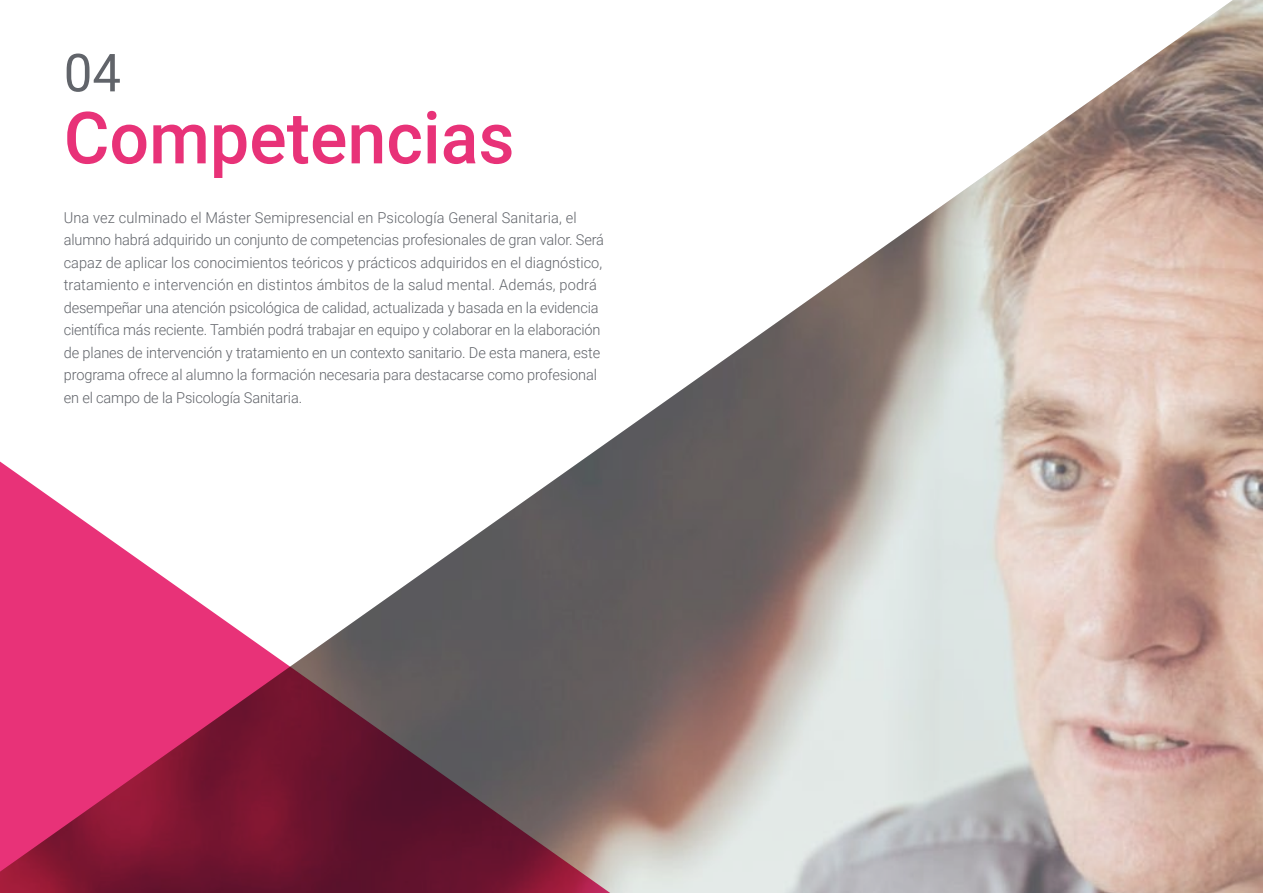
<style>
.page{position:relative;width:1263px;height:893px;background:#fff}
.page>*{position:absolute;margin:0;border:0;box-sizing:border-box;transform-origin:0 0}
.t1{font:500 72px "Roboto";color:#e83278}
.t2{font:52.5px "Roboto";color:#61646a}
.t3{font:300 15px/22.5px "Roboto";letter-spacing:-.01em;color:#61646a}
</style>
<div class="page">
<img style="left:602px;top:0;width:661px;height:893px">
<svg style="left:0;top:446px;width:640px;height:447px"></svg>
<h2 class="t2" style="left:64px;top:36px;width:59px">04</h2>
<h1 class="t1" style="left:64px;top:87px;width:452px">Competencias</h1>
<p class="t3" style="left:64px;top:206px;width:542px">Una vez culminado el Máster Semipresencial en Psicología General Sanitaria, el alumno habrá adquirido un conjunto de competencias profesionales de gran valor. Será capaz de aplicar los conocimientos teóricos y prácticos adquiridos en el diagnóstico, tratamiento e intervención en distintos ámbitos de la salud mental. Además, podrá desempeñar una atención psicológica de calidad, actualizada y basada en la evidencia científica más reciente. También podrá trabajar en equipo y colaborar en la elaboración de planes de intervención y tratamiento en un contexto sanitario. De esta manera, este programa ofrece al alumno la formación necesaria para destacarse como profesional en el campo de la Psicología Sanitaria.</p>
</div>
